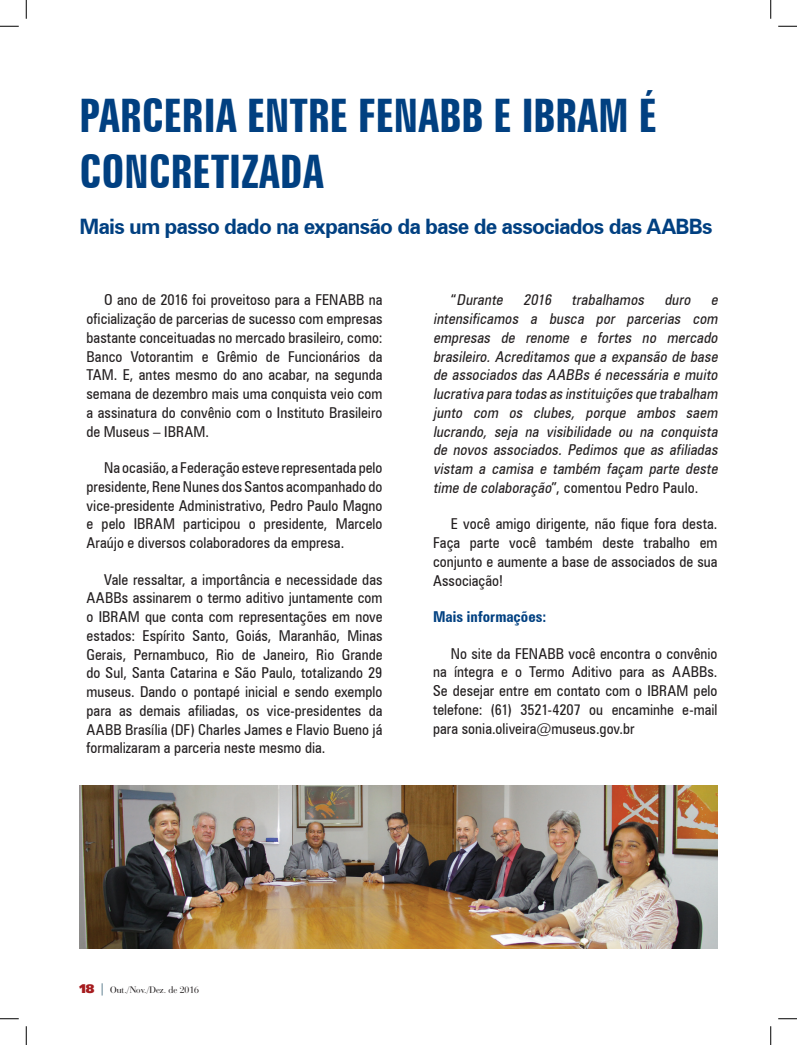
<style>
.page{position:relative;width:797px;height:1045px;background:#fff}
.page>*{position:absolute;margin:0;border:0;box-sizing:border-box;transform-origin:0 0}
.t1{font:700 extra-condensed 46.25px/55.5px "Zurich BT";color:#014081}
.t2{font:700 21.25px "Zurich BT";letter-spacing:-.04em;color:#014081}
.t3{font:condensed 15px/18.8px "Zurich BT";color:#231f20;text-align:justify}
.t4{font:italic condensed 15px/18.8px "Zurich BT";color:#231f20;text-align:justify}
.t5{font:700 condensed 15px "Zurich BT";color:#014081}
.t6{font:900 12.5px "Frutiger 95";color:#a61c1f}
.t7{font:10px "Bauer Bodoni BT";color:#231f20}
.s1{font-style:normal}
</style>
<div class="page">
<svg style="left:101px;top:983px;width:2px;height:12px"></svg>
<img style="left:79px;top:785px;width:638px;height:164px">
<svg style="left:0;top:25px;width:19px;height:2px"></svg>
<svg style="left:778px;top:25px;width:19px;height:2px"></svg>
<svg style="left:0;top:1018px;width:19px;height:1px"></svg>
<svg style="left:778px;top:1018px;width:19px;height:1px"></svg>
<svg style="left:25px;top:0;width:2px;height:19px"></svg>
<svg style="left:25px;top:1026px;width:2px;height:19px"></svg>
<svg style="left:770px;top:0;width:1px;height:19px"></svg>
<svg style="left:770px;top:1026px;width:1px;height:19px"></svg>
<h1 class="t1" style="left:79px;top:89px;width:579px">PARCERIA ENTRE FENABB E IBRAM É<br>CONCRETIZADA</h1>
<h2 class="t2" style="left:79px;top:214px;width:634px">Mais um passo dado na expansão da base de associados das AABBs</h2>
<p class="t3" style="left:86px;top:290px;width:297px;text-indent:18px">O ano de 2016 foi proveitoso para a FENABB na oficialização de parcerias de sucesso com empresas bastante conceituadas no mercado brasileiro, como:<br>Banco Votorantim e Grêmio de Funcionários da TAM. E, antes mesmo do ano acabar, na segunda semana de dezembro mais uma conquista veio com a assinatura do convênio com o Instituto Brasileiro de Museus – IBRAM.</p>
<p class="t3" style="left:86px;top:458px;width:297px;text-indent:18px">Na ocasião, a Federação esteve representada pelo presidente, Rene Nunes dos Santos acompanhado do vice-presidente Administrativo, Pedro Paulo Magno e pelo IBRAM participou o presidente, Marcelo Araújo e diversos colaboradores da empresa.</p>
<p class="t3" style="left:86px;top:570px;width:297px;text-indent:18px">Vale ressaltar, a importância e necessidade das AABBs assinarem o termo aditivo juntamente com o IBRAM que conta com representações em nove estados: Espírito Santo, Goiás, Maranhão, Minas Gerais, Pernambuco, Rio de Janeiro, Rio Grande do Sul, Santa Catarina e São Paulo, totalizando 29 museus. Dando o pontapé inicial e sendo exemplo para as demais afiliadas, os vice-presidentes da AABB Brasília (DF) Charles James e Flavio Bueno já formalizaram a parceria neste mesmo dia.</p>
<p class="t4" style="left:433px;top:290px;width:289px;text-indent:18px"><span class="s1">“</span> Durante 2016 trabalhamos duro e intensificamos a busca por parcerias com empresas de renome e fortes no mercado brasileiro. Acreditamos que a expansão de base de associados das AABBs é necessária e muito lucrativa para todas as instituições que trabalham junto com os clubes, porque ambos saem lucrando, seja na visibilidade ou na conquista de novos associados. Pedimos que as afiliadas vistam a camisa e também façam parte deste time de colaboração<span class="s1">”, comentou Pedro Paulo.</span></p>
<p class="t3" style="left:433px;top:514px;width:286px;text-indent:18px">E você amigo dirigente, não fique fora desta.<br>Faça parte você também deste trabalho em conjunto e aumente a base de associados de sua Associação!</p>
<p class="t5" style="left:433px;top:607px;width:115px">Mais informações:</p>
<p class="t3" style="left:433px;top:643px;width:286px;text-indent:18px">No site da FENABB você encontra o convênio na íntegra e o Termo Aditivo para as AABBs.<br>Se desejar entre em contato com o IBRAM pelo telefone: (61) 3521-4207 ou encaminhe e-mail para sonia.oliveira@museus.gov.br</p>
<p class="t6" style="left:79px;top:980px;width:17px">18</p>
<p class="t7" style="left:110px;top:983px;width:90px">Out./Nov./Dez. de 2016</p>
</div>
